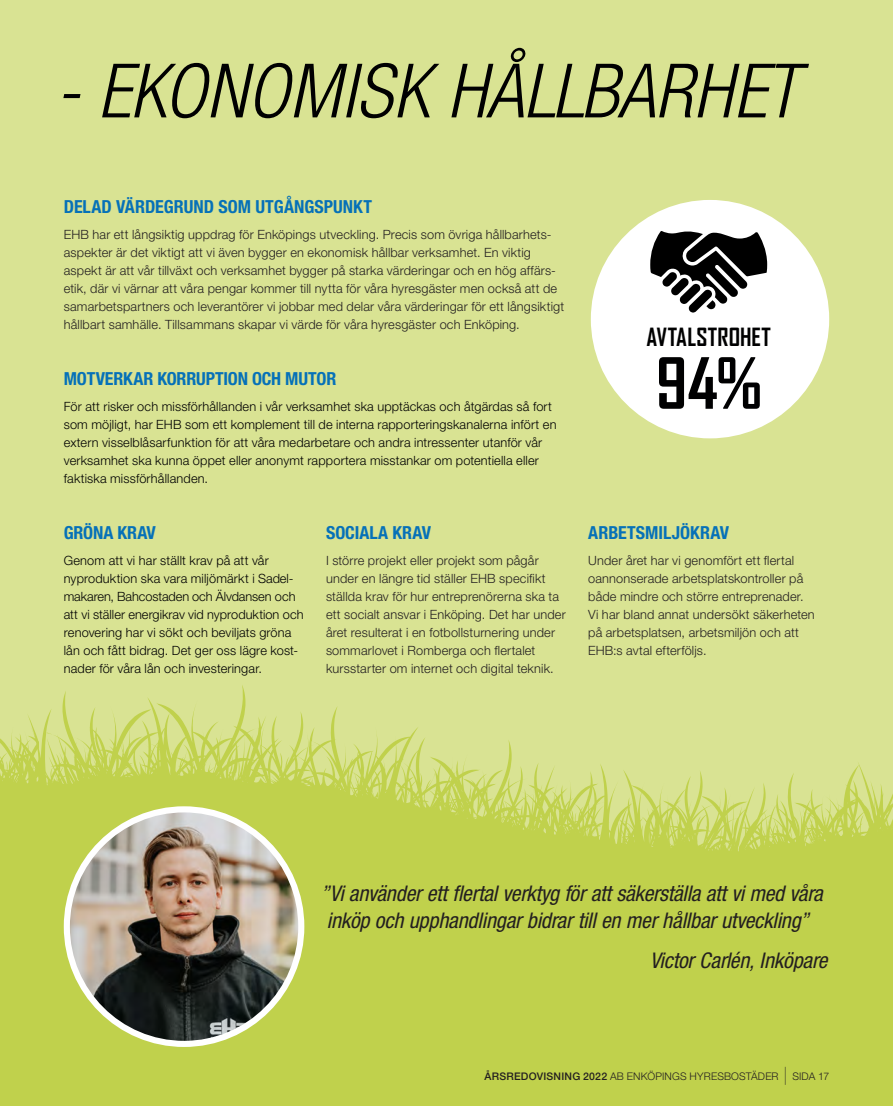
<style>
.page{position:relative;width:893px;height:1106px;background:#d9e393}
.page>*{position:absolute;margin:0;border:0;box-sizing:border-box;transform-origin:0 0}
.t1{font:italic 300 condensed 75px "Helvetica Neue LT Std";color:#000001}
.t2{font:700 67.5px "Agency FB";color:#000001}
.t3{font:700 24px "Agency FB";letter-spacing:.01em;color:#000001}
.t4{font:italic condensed 21.6px/27.3px "Helvetica Neue LT Std";letter-spacing:-.01em;color:#231f20}
.t5{font:700 condensed 18px "Helvetica Neue LT Std";color:#0671b8}
.t6{font:300 18px "Helvetica Neue LT Std";color:#231f20;scale:.5 1}
.t7{font:300 12.75px/18px "Helvetica Neue LT Std";letter-spacing:.015em;color:#231f20}
.t8{font:300 12.75px/18px "Helvetica Neue LT Std";letter-spacing:.01em;color:#000001}
.t9{font:300 10.5px "Helvetica Neue LT Std";letter-spacing:.015em;color:#231f20}
.s1{font-weight:500}
</style>
<div class="page">
<div style="left:0;top:845px;width:48px;height:261px;background:#c0d14c"></div>
<svg style="left:48px;top:901px;width:845px;height:205px;background:#b3c04f"></svg>
<svg style="left:38px;top:685px;width:855px;height:216px"></svg>
<svg style="left:671px;top:842px;width:5px;height:4px"></svg>
<svg style="left:456px;top:809px;width:8px;height:6px"></svg>
<svg style="left:809px;top:840px;width:6px;height:4px"></svg>
<svg style="left:799px;top:811px;width:3px;height:7px"></svg>
<svg style="left:0;top:715px;width:38px;height:130px"></svg>
<div style="left:64px;top:806px;width:240px;height:241px;border:6px solid #fff;border-radius:50%"></div>
<div style="left:591px;top:200px;width:238px;height:238px;background:#fff;border-radius:50%"></div>
<svg style="left:650px;top:231px;width:117px;height:81px"></svg>
<h1 class="t1" style="left:55px;top:48px;width:745px">- EKONOMISK HÅLLBARHET</h1>
<h3 class="t5" style="left:64px;top:195px;width:310px">DELAD VÄRDEGRUND SOM UTGÅNGSPUNKT</h3>
<p class="t7" style="left:64px;top:225px;width:502px">EHB har ett långsiktig uppdrag för Enköpings utveckling. Precis som övriga hållbarhets&shy;aspekter är det viktigt att vi även bygger en ekonomisk hållbar verksamhet. En viktig aspekt är att vår tillväxt och verksamhet bygger på starka värderingar och en hög affärs&shy;etik, där vi värnar att våra pengar kommer till nytta för våra hyresgäster men också att de samarbetspartners och leverantörer vi jobbar med delar våra värderingar för ett långsiktigt hållbart samhälle. Tillsammans skapar vi värde för våra hyresgäster och Enköping.</p>
<h3 class="t5" style="left:64px;top:367px;width:274px">MOTVERKAR KORRUPTION OCH MUTOR</h3>
<p class="t8" style="left:64px;top:397px;width:494px">För att risker och missförhållanden i vår verksamhet ska upptäckas och åtgärdas så fort som möjligt, har EHB som ett komplement till de interna rapporteringskanalerna infört en extern visselblåsarfunktion för att våra medarbetare och andra intressenter utanför vår verksamhet ska kunna öppet eller anonymt rapportera misstankar om potentiella eller faktiska missförhållanden.</p>
<h3 class="t5" style="left:64px;top:521px;width:94px">GRÖNA KRAV</h3>
<p class="t8" style="left:64px;top:551px;width:241px">Genom att vi har ställt krav på att vår nyproduktion ska vara miljömärkt i Sadel&shy;makaren, Bahcostaden och Älvdansen och att vi ställer energikrav vid nyproduktion och renovering har vi sökt och beviljats gröna lån och fått bidrag. Det ger oss lägre kost&shy;nader för våra lån och investeringar.</p>
<p class="t7" style="left:164px;top:261px;width:6px">ll</p>
<h3 class="t5" style="left:326px;top:521px;width:107px">SOCIALA KRAV</h3>
<p class="t7" style="left:326px;top:551px;width:241px">I större projekt eller projekt som pågår under en längre tid ställer EHB specifikt ställda krav för hur entreprenörerna ska ta ett socialt ansvar i Enköping. Det har under året resulterat i en fotbollsturnering under sommarlovet i Romberga och flertalet kursstarter om internet och digital teknik.</p>
<h3 class="t3" style="left:647px;top:322px;width:126px">AVTALSTROHET</h3>
<h2 class="t2" style="left:656px;top:341px;width:107px">94%</h2>
<h3 class="t5" style="left:588px;top:521px;width:142px">ARBETSMILJÖKRAV</h3>
<p class="t7" style="left:588px;top:551px;width:228px">Under året har vi genomfört ett flertal oannonserade arbetsplatskontroller på både mindre och större entreprenader.<br>Vi har bland annat undersökt säkerheten på arbetsplatsen, arbetsmiljön och att EHB:s avtal efterföljs.</p>
<h3 class="t4" style="left:321px;top:880px;width:503px">”Vi använder ett flertal verktyg för att säkerställa att vi med våra inköp och upphandlingar bidrar till en mer hållbar utveckling”</h3>
<h3 class="t4" style="left:650px;top:946px;width:179px">Victor Carlén, Inköpare</h3>
<p class="t4" style="left:682px;top:907px;width:10px">ll</p>
<p class="t9" style="left:485px;top:1069px;width:296px"><span class="s1">ÅRSREDOVISNING 2022</span> AB ENKÖPINGS HYRESBOSTÄDER</p>
<h3 class="t6" style="left:784px;top:1063px;width:5px">|</h3>
<p class="t9" style="left:792px;top:1069px;width:38px">SIDA 17</p>
</div>
